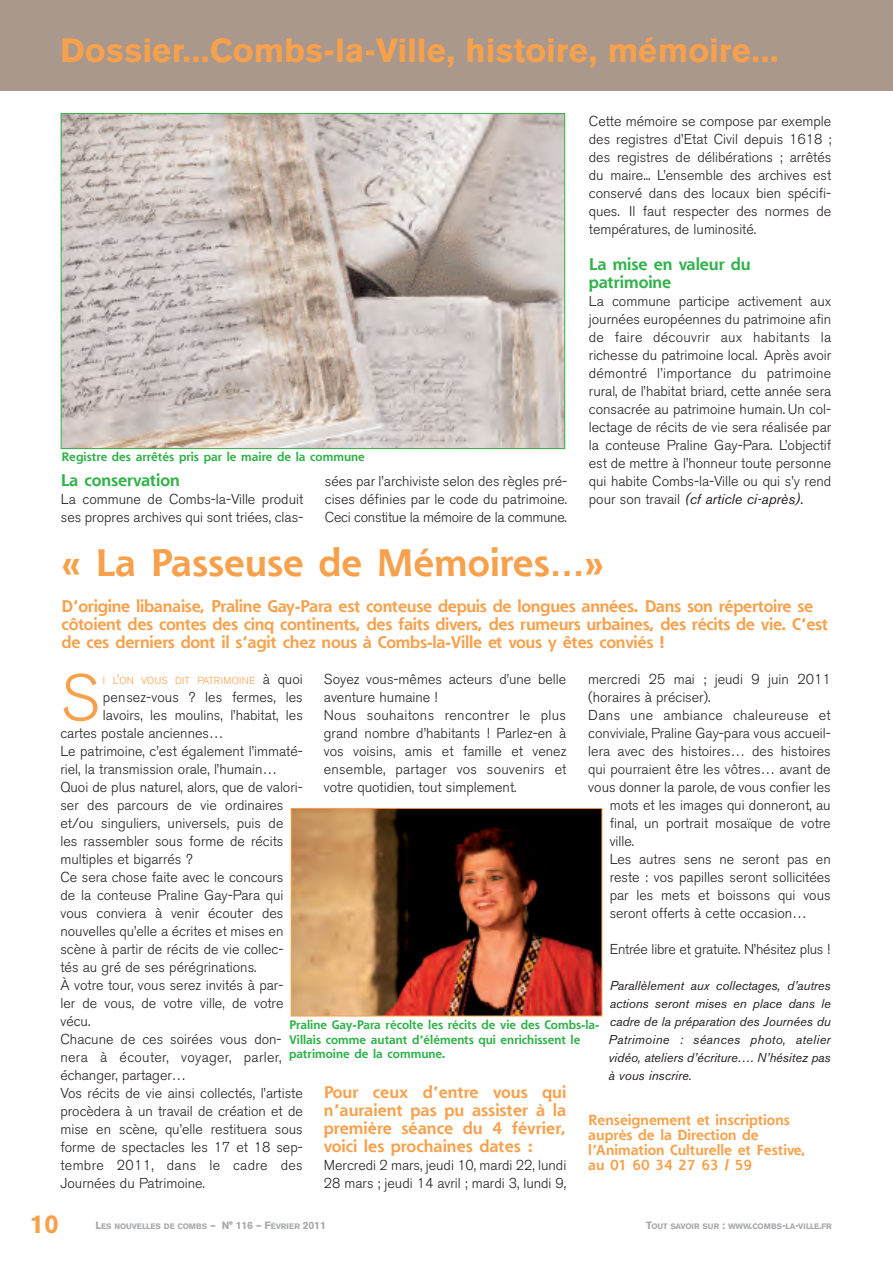
<style>
.page{position:relative;width:893px;height:1263px;background:#fff}
.page>*{position:absolute;margin:0;border:0;box-sizing:border-box;transform-origin:0 0}
.t1{font:300 64.5px "Akzidenz Grotesk BE";color:#f8a14c}
.t2{font:700 37.5px "Shannon";color:#f8a14c}
.t3{font:900 33px "Akzidenz Grotesk";color:#f8a14c}
.t4{font:900 25.5px "Akzidenz Grotesk";color:#f8a14c}
.t5{font:700 16.5px/18px "Shannon";letter-spacing:-.02em;color:#f8a14c;text-align:justify}
.t6{font:700 16.5px/18px "Shannon";letter-spacing:-.005em;color:#30b24a}
.t7{font:300 14.25px/18px "Akzidenz Grotesk BE";color:#231f20}
.t8{font:700 14.25px/15px "Shannon";color:#f8a14c}
.t9{font:300 14.25px "Akzidenz Grotesk BE";letter-spacing:.025em;color:#231f20}
.t10{font:300 14.25px "Akzidenz Grotesk BE";letter-spacing:-.02em;color:#231f20}
.t11{font:italic 12.75px/18px "Akzidenz Grotesk BE";color:#231f20;text-align:justify}
.t12{font:700 12px/14.4px "Shannon";color:#30b24a}
.t13{font:300 10.2px "Akzidenz Grotesk BE";letter-spacing:.02em;color:#f8a14c}
.t14{font:700 7.8px "Akzidenz Grotesk BE";color:#a8a9ad}
.t15{font:700 7.8px "Akzidenz Grotesk BE";letter-spacing:-.02em;color:#a8a9ad}
.s1{font-weight:400;font-style:italic}
.s2{font-size:13.5px}
.s3{font-size:14.25px;color:#231f20}
.s4{font-size:10.5px}
</style>
<div class="page">
<div style="left:0;top:0;width:893px;height:90px;background:#aa988c"></div>
<div style="left:60px;top:39px;width:832px;height:52px;background:#aa988c"></div>
<img style="left:293px;top:810px;width:307px;height:204px">
<div style="left:291px;top:808px;width:311px;height:208px;border:1px solid #f8a14c"></div>
<img style="left:63px;top:115px;width:500px;height:332px">
<h3 class="t3" style="left:60px;top:39px;width:720px">Dossier...Combs-la-Ville, histoire, mémoire...</h3>
<p class="t12" style="left:62px;top:451px;width:305px">Registre des arrêtés pris par le maire de la commune</p>
<p class="t6" style="left:61px;top:473px;width:121px">La conservation</p>
<p class="t7" style="left:61px;top:491px;width:244px">La commune de Combs-la-Ville produit ses propres archives qui sont triées, clas-</p>
<p class="t7" style="left:325px;top:473px;width:244px;text-align:justify">sées par l’archiviste selon des règles pré&shy;cises définies par le code du patrimoine.<br>Ceci constitue la mémoire de la commune.</p>
<p class="t7" style="left:589px;top:113px;width:244px;text-align:justify">Cette mémoire se compose par exemple des registres d’Etat Civil depuis 1618 ; des registres de délibérations ; arrêtés du maire... L’ensemble des archives est conservé dans des locaux bien spécifi&shy;ques. Il faut respecter des normes de températures, de luminosité.</p>
<p class="t6" style="left:589px;top:257px;width:163px">La mise en valeur du patrimoine</p>
<p class="t7" style="left:589px;top:293px;width:244px;text-align:justify">La commune participe activement aux journées européennes du patrimoine afin de faire découvrir aux habitants la richesse du patrimoine local. Après avoir démontré l’importance du patrimoine rural, de l’habitat briard, cette année sera consacrée au patrimoine humain. Un col&shy;lectage de récits de vie sera réalisée par la conteuse Praline Gay-Para. L’objectif est de mettre à l’honneur toute personne qui habite Combs-la-Ville ou qui s’y rend pour son travail <span class="s1">(cf article ci-après).</span></p>
<h2 class="t2" style="left:62px;top:549px;width:544px">« La Passeuse de Mémoires…»</h2>
<p class="t5" style="left:62px;top:599px;width:768px;text-align:left">D’origine libanaise, Praline Gay-Para est conteuse depuis de longues années. Dans son répertoire se côtoient des contes des cinq continents, des faits divers, des rumeurs urbaines, des récits de vie. C’est de ces derniers dont il s’agit chez nous à Combs-la-Ville et vous y êtes conviés !</p>
<p class="t7" style="left:588px;top:671px;width:244px">mercredi 25 mai ; jeudi 9 juin 2011</p>
<p class="t7" style="left:588px;top:689px;width:124px">(horaires à préciser).</p>
<p class="t9" style="left:588px;top:709px;width:244px">Dans une ambiance chaleureuse et</p>
<p class="t7" style="left:588px;top:725px;width:244px">conviviale, Praline Gay-para vous accueil-</p>
<p class="t7" style="left:588px;top:743px;width:244px">lera avec des histoires… des histoires</p>
<p class="t7" style="left:588px;top:761px;width:244px">qui pourraient être les vôtres… avant de</p>
<p class="t7" style="left:588px;top:779px;width:244px">vous donner la parole, de vous confier les</p>
<p class="t7" style="left:610px;top:797px;width:223px">mots et les images qui donneront, au</p>
<p class="t7" style="left:610px;top:815px;width:223px">final, un portrait mosaïque de votre</p>
<p class="t7" style="left:610px;top:833px;width:26px">ville.</p>
<p class="t7" style="left:610px;top:851px;width:223px">Les autres sens ne seront pas en</p>
<p class="t7" style="left:610px;top:869px;width:223px">reste : vos papilles seront sollicitées</p>
<p class="t7" style="left:610px;top:887px;width:223px">par les mets et boissons qui vous</p>
<p class="t7" style="left:610px;top:905px;width:198px">seront offerts à cette occasion…</p>
<p class="t10" style="left:610px;top:943px;width:222px">Entrée libre et gratuite. N’hésitez plus !</p>
<p class="t11" style="left:608px;top:978px;width:224px">Parallèlement aux collectages, d’autres actions seront mises en place dans le cadre de la préparation des Journées du Patrimoine : séances photo, atelier vidéo, ateliers d’écriture…. N’hésitez pas à vous inscrire.</p>
<p class="t8" style="left:588px;top:1114px;width:219px">Renseignement et inscriptions auprès de la Direction de l’Animation Culturelle et Festive, au 01 60 34 27 63 / 59</p>
<h1 class="t1" style="left:60px;top:670px;width:40px">S</h1>
<p class="t13" style="left:103px;top:676px;width:201px">I L<span class="s2">’</span>ON VOUS DIT PATRIMOINE <span class="s3">à quoi</span></p>
<p class="t7" style="left:324px;top:671px;width:244px">Soyez vous-mêmes acteurs d’une belle aventure humaine !<br>Nous souhaitons rencontrer le plus grand nombre d’habitants ! Parlez-en à vos voisins, amis et famille et venez ensemble, partager vos souvenirs et votre quotidien, tout simplement.</p>
<p class="t7" style="left:103px;top:689px;width:201px">pensez-vous ? les fermes, les</p>
<p class="t7" style="left:103px;top:707px;width:201px">lavoirs, les moulins, l’habitat, les</p>
<p class="t7" style="left:60px;top:725px;width:164px">cartes postale anciennes…</p>
<p class="t7" style="left:60px;top:743px;width:244px">Le patrimoine, c’est également l’immaté-</p>
<p class="t7" style="left:60px;top:761px;width:218px">riel, la transmission orale, l’humain…</p>
<p class="t7" style="left:60px;top:779px;width:244px">Quoi de plus naturel, alors, que de valori-</p>
<p class="t7" style="left:60px;top:797px;width:225px">ser des parcours de vie ordinaires</p>
<p class="t7" style="left:60px;top:815px;width:225px">et/ou singuliers, universels, puis de</p>
<p class="t7" style="left:60px;top:833px;width:225px">les rassembler sous forme de récits</p>
<p class="t7" style="left:60px;top:851px;width:134px">multiples et bigarrés ?</p>
<p class="t7" style="left:60px;top:869px;width:224px">Ce sera chose faite avec le concours</p>
<p class="t7" style="left:60px;top:887px;width:225px">de la conteuse Praline Gay-Para qui</p>
<p class="t7" style="left:60px;top:905px;width:225px">vous conviera à venir écouter des</p>
<p class="t7" style="left:60px;top:923px;width:225px">nouvelles qu’elle a écrites et mises en</p>
<p class="t7" style="left:60px;top:941px;width:225px">scène à partir de récits de vie collec-</p>
<p class="t7" style="left:60px;top:959px;width:198px">tés au gré de ses pérégrinations.</p>
<p class="t7" style="left:60px;top:977px;width:224px">À votre tour, vous serez invités à par-</p>
<p class="t7" style="left:60px;top:995px;width:225px">ler de vous, de votre ville, de votre</p>
<p class="t7" style="left:60px;top:1013px;width:31px">vécu.</p>
<p class="t7" style="left:60px;top:1031px;width:223px">Chacune de ces soirées vous don-</p>
<p class="t9" style="left:60px;top:1051px;width:223px">nera à écouter, voyager, parler,</p>
<p class="t7" style="left:60px;top:1067px;width:127px">échanger, partager…</p>
<p class="t7" style="left:60px;top:1085px;width:244px">Vos récits de vie ainsi collectés, l’artiste</p>
<p class="t7" style="left:60px;top:1103px;width:244px">procèdera à un travail de création et de</p>
<p class="t7" style="left:60px;top:1121px;width:244px">mise en scène, qu’elle restituera sous</p>
<p class="t7" style="left:60px;top:1139px;width:244px">forme de spectacles les 17 et 18 sep-</p>
<p class="t9" style="left:60px;top:1159px;width:244px">tembre 2011, dans le cadre des</p>
<p class="t7" style="left:60px;top:1175px;width:146px">Journées du Patrimoine.</p>
<p class="t12" style="left:289px;top:1019px;width:312px">Praline Gay-Para récolte les récits de vie des Combs-la-<br>Villais comme autant d’éléments qui enrichissent le patrimoine de la commune.</p>
<p class="t5" style="left:324px;top:1085px;width:244px">Pour ceux d’entre vous qui n’auraient pas pu assister à la première séance du 4 février, voici les prochaines dates :</p>
<p class="t7" style="left:324px;top:1157px;width:244px">Mercredi 2 mars, jeudi 10, mardi 22, lundi<br>28 mars ; jeudi 14 avril ; mardi 3, lundi 9,</p>
<h3 class="t4" style="left:30px;top:1215px;width:30px">10</h3>
<p class="t14" style="left:96px;top:1223px;width:232px"><span class="s4">L</span>ES NOUVELLES DE COMBS <span class="s4">– N° 116 – F</span>ÉVRIER <span class="s4">2011</span></p>
<p class="t15" style="left:646px;top:1223px;width:187px"><span class="s4">T</span>OUT SAVOIR SUR <span class="s4">:</span> WWW<span class="s4">.</span>COMBS<span class="s4">-</span>LA<span class="s4">-</span>VILLE<span class="s4">.</span>FR</p>
</div>
